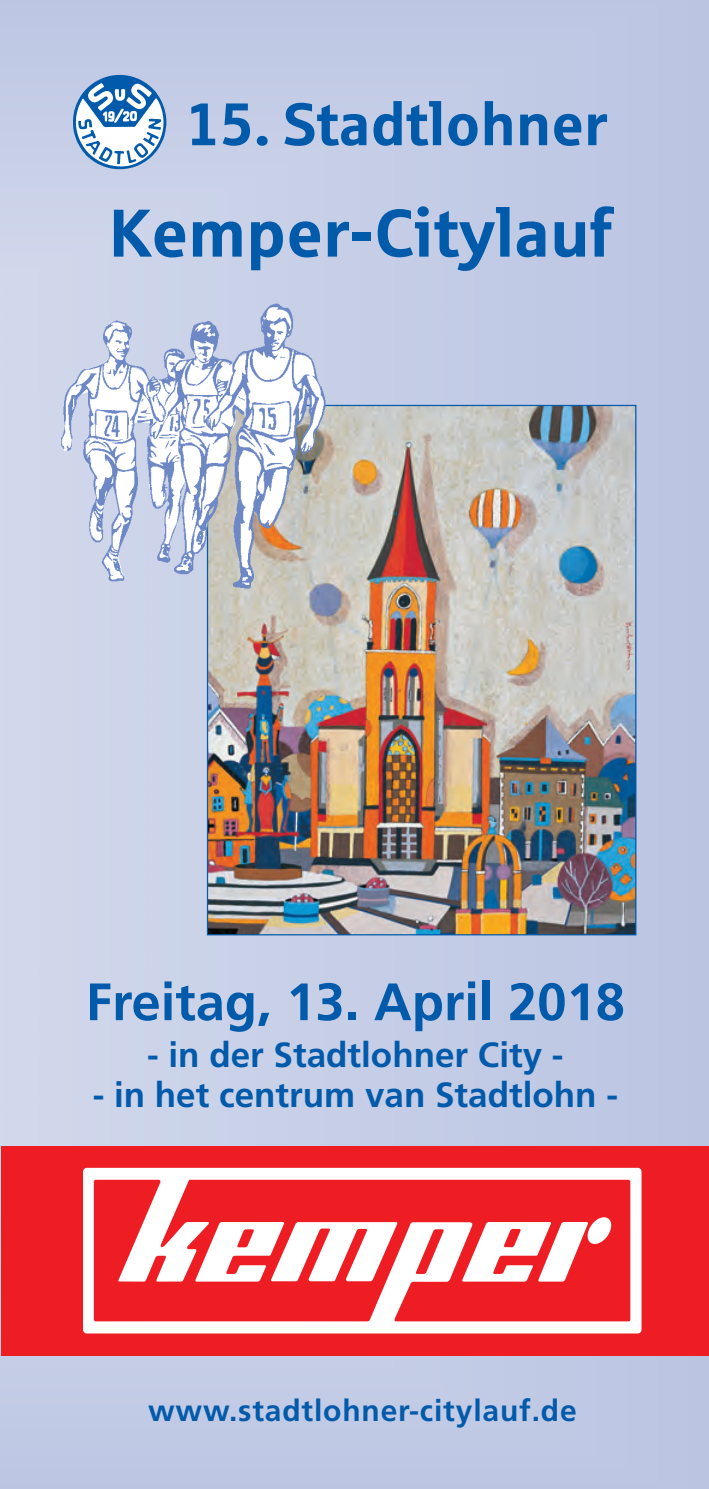
<style>
.page{position:relative;width:709px;height:1489px;background:#fff}
.page>*{position:absolute;margin:0;border:0;box-sizing:border-box;transform-origin:0 0}
.t1{font:700 67.5px "Sparkasse Rg";letter-spacing:-.01em;color:#015aaa}
.t2{font:700 60px "Sparkasse Rg";letter-spacing:-.01em;color:#015aaa}
.t3{font:700 52.5px "Frutiger";color:#015aaa}
.t4{font:700 35px "Frutiger";color:#015aaa}
.t5{font:700 30px "Frutiger";letter-spacing:.03em;color:#015aaa}
</style>
<div class="page">
<div style="left:0;top:1px;width:709px;height:1487px;background:linear-gradient(to right,#cdd5ea,#bac4e1)"></div>
<img style="left:72px;top:72px;width:98px;height:98px">
<img style="left:209px;top:407px;width:425px;height:526px">
<img style="left:62px;top:300px;width:269px;height:290px">
<div style="left:1px;top:1146px;width:708px;height:210px;background:#ee1d23"></div>
<svg style="left:83px;top:1167px;width:558px;height:166px"></svg>
<h2 class="t2" style="left:186px;top:89px;width:423px">15. Stadtlohner</h2>
<h1 class="t1" style="left:108px;top:194px;width:505px">Kemper-Citylauf</h1>
<h3 class="t3" style="left:86px;top:980px;width:540px">Freitag, 13. April 2018</h3>
<p class="t4" style="left:147px;top:1040px;width:418px">- in der Stadtlohner City -</p>
<p class="t4" style="left:93px;top:1080px;width:527px">- in het centrum van Stadtlohn -</p>
<p class="t5" style="left:148px;top:1398px;width:430px">www.stadtlohner-citylauf.de</p>
</div>
